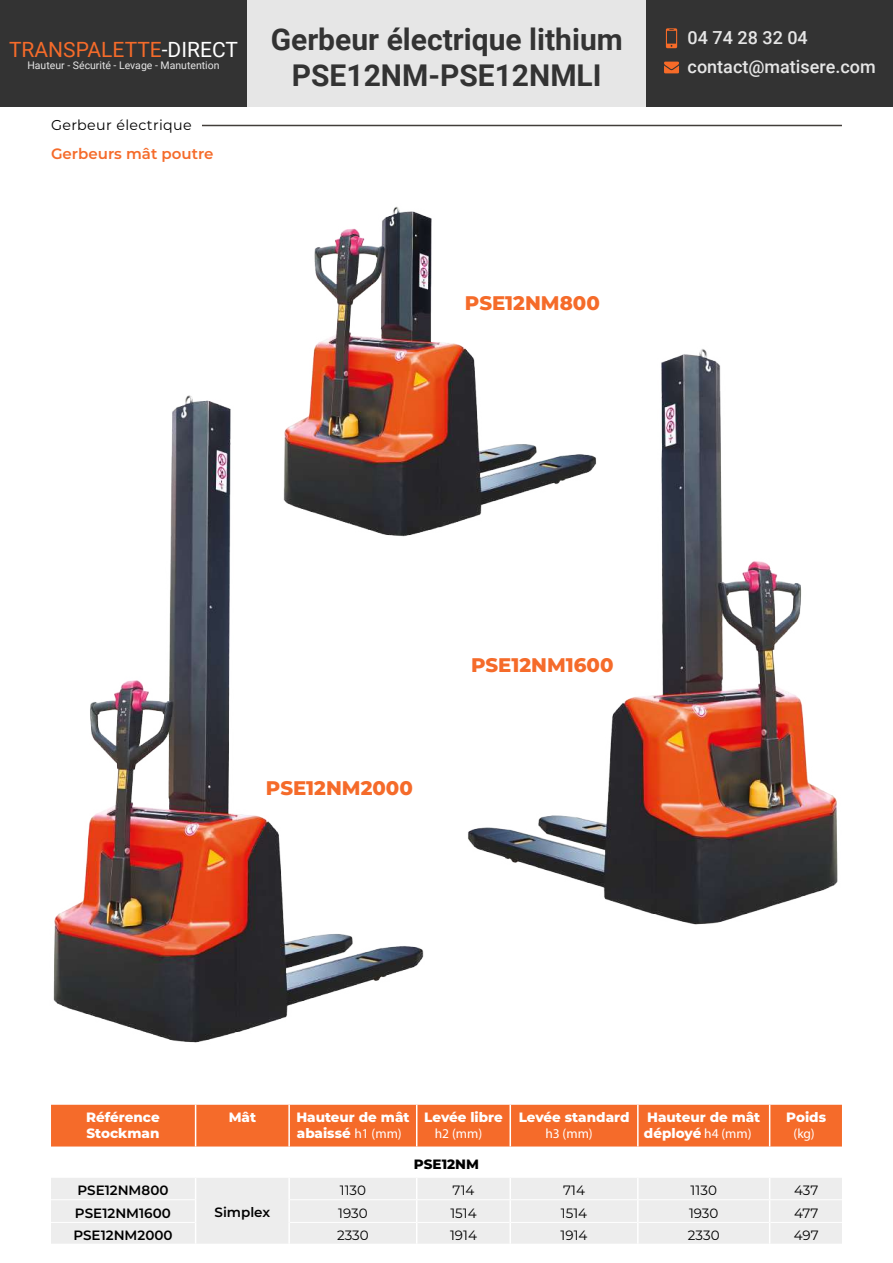
<style>
.page{position:relative;width:893px;height:1263px;background:#fff}
.page>*{position:absolute;margin:0;border:0;box-sizing:border-box;transform-origin:0 0}
.t1{font:700 30px/36px "Roboto";color:#333;text-align:center}
.t2{font:21px "Roboto";color:#f56b2a}
.t3{font:800 19.65px "Montserrat";color:#f56b2a}
.t4{font:500 18px/29.2px "Roboto";color:#e6e6e6}
.t5{font:600 15px "Montserrat";color:#f56b2a}
.t6{font:14.25px "Montserrat";letter-spacing:.025em;color:#000}
.t7{font:800 13.5px/16.2px "Montserrat";color:#fff}
.t8{font:13.5px "Montserrat";color:#000}
.t9{font:600 13.5px "Montserrat";color:#000}
.t10{font:italic 300 13.5px "Montserrat";color:#fff}
.t11{font:800 13.5px "Montserrat";color:#000}
.t12{font:10.5px "Roboto";color:#e6e6e6}
.s1{color:#fff}
.s2{font-weight:300;font-style:italic}
</style>
<div class="page">
<hr style="left:202px;top:125px;width:640px;height:1px;background:#423e3a">
<div style="left:51px;top:1105px;width:791px;height:41px;background:#f56b2a"></div>
<div style="left:51px;top:1178px;width:791px;height:66px;background:#ededed"></div>
<hr style="left:51px;top:1222px;width:144px;height:1px;background:#fff">
<hr style="left:290px;top:1222px;width:126px;height:1px;background:#fff">
<hr style="left:417px;top:1222px;width:92px;height:1px;background:#fff">
<hr style="left:511px;top:1222px;width:126px;height:1px;background:#fff">
<hr style="left:639px;top:1222px;width:130px;height:1px;background:#fff">
<hr style="left:770px;top:1222px;width:72px;height:1px;background:#fff">
<hr style="left:637px;top:1178px;width:2px;height:21px;background:#fff">
<hr style="left:637px;top:1200px;width:2px;height:22px;background:#fff">
<hr style="left:637px;top:1222px;width:2px;height:22px;background:#fff">
<hr style="left:509px;top:1178px;width:2px;height:21px;background:#fff">
<hr style="left:509px;top:1200px;width:2px;height:22px;background:#fff">
<svg style="left:416px;top:1178px;width:1px;height:66px"></svg>
<hr style="left:509px;top:1222px;width:2px;height:22px;background:#fff">
<hr style="left:416px;top:1105px;width:1px;height:41px;background:#fff">
<hr style="left:509px;top:1105px;width:2px;height:41px;background:#fff">
<hr style="left:637px;top:1105px;width:2px;height:41px;background:#fff">
<hr style="left:195px;top:1105px;width:1px;height:41px;background:#fff">
<hr style="left:288px;top:1105px;width:2px;height:41px;background:#fff">
<hr style="left:288px;top:1178px;width:2px;height:22px;background:#fff">
<hr style="left:288px;top:1200px;width:2px;height:22px;background:#fff">
<svg style="left:195px;top:1178px;width:1px;height:66px"></svg>
<hr style="left:288px;top:1222px;width:2px;height:22px;background:#fff">
<hr style="left:769px;top:1105px;width:1px;height:41px;background:#fff">
<svg style="left:769px;top:1178px;width:1px;height:66px"></svg>
<hr style="left:51px;top:1199px;width:144px;height:1px;background:#fff">
<hr style="left:290px;top:1199px;width:127px;height:1px;background:#fff">
<hr style="left:417px;top:1199px;width:93px;height:1px;background:#fff">
<hr style="left:510px;top:1199px;width:128px;height:1px;background:#fff">
<hr style="left:638px;top:1199px;width:132px;height:1px;background:#fff">
<hr style="left:770px;top:1199px;width:72px;height:1px;background:#fff">
<img style="left:53px;top:395px;width:371px;height:648px">
<img style="left:468px;top:349px;width:370px;height:576px">
<img style="left:281px;top:206px;width:321px;height:331px">
<div style="left:247px;top:0;width:399px;height:106px;background:#e6e6e6"></div>
<div style="left:0;top:0;width:247px;height:106px;background:#333"></div>
<div style="left:646px;top:0;width:247px;height:106px;background:#333"></div>
<svg style="left:666px;top:28px;width:11px;height:20px"></svg>
<svg style="left:664px;top:62px;width:15px;height:11px"></svg>
<h2 class="t2" style="left:9px;top:35px;width:230px">TRANSPALETTE<span class="s1">-DIRECT</span></h2>
<p class="t12" style="left:27px;top:58px;width:194px">Hauteur - Sécurité - Levage - Manutention</p>
<p class="t6" style="left:51px;top:115px;width:142px">Gerbeur électrique</p>
<p class="t5" style="left:51px;top:143px;width:164px">Gerbeurs mât poutre</p>
<h1 class="t1" style="left:271px;top:20px;width:354px">Gerbeur électrique lithium<br>PSE12NM-PSE12NMLI</h1>
<h3 class="t3" style="left:465px;top:288px;width:136px">PSE12NM800</h3>
<h3 class="t4" style="left:688px;top:22px;width:190px">04 74 28 32 04 contact@matisere.com</h3>
<h3 class="t3" style="left:266px;top:773px;width:149px">PSE12NM2000</h3>
<h3 class="t3" style="left:471px;top:650px;width:144px">PSE12NM1600</h3>
<p class="t7" style="left:86px;top:1108px;width:75px">Référence<br>Stockman</p>
<p class="t7" style="left:229px;top:1108px;width:29px">Mât</p>
<p class="t7" style="left:296px;top:1108px;width:115px">Hauteur de mât abaissé <span class="s2">h1 (mm)</span></p>
<p class="t7" style="left:424px;top:1108px;width:80px">Levée libre</p>
<p class="t10" style="left:435px;top:1125px;width:49px">h2 (mm)</p>
<p class="t11" style="left:414px;top:1154px;width:67px">PSE12NM</p>
<p class="t7" style="left:519px;top:1108px;width:112px">Levée standard</p>
<p class="t10" style="left:545px;top:1125px;width:49px">h3 (mm)</p>
<p class="t7" style="left:644px;top:1108px;width:118px">Hauteur de mât déployé <span class="s2">h4 (mm)</span></p>
<p class="t7" style="left:786px;top:1108px;width:41px">Poids</p>
<p class="t10" style="left:793px;top:1125px;width:23px">(kg)</p>
<p class="t9" style="left:77px;top:1181px;width:93px">PSE12NM800</p>
<p class="t8" style="left:340px;top:1181px;width:28px">1130</p>
<p class="t8" style="left:453px;top:1181px;width:23px">714</p>
<p class="t8" style="left:563px;top:1181px;width:23px">714</p>
<p class="t8" style="left:691px;top:1181px;width:28px">1130</p>
<p class="t8" style="left:794px;top:1181px;width:26px">437</p>
<p class="t9" style="left:215px;top:1203px;width:57px">Simplex</p>
<p class="t9" style="left:75px;top:1203px;width:97px">PSE12NM1600</p>
<p class="t8" style="left:338px;top:1203px;width:31px">1930</p>
<p class="t8" style="left:450px;top:1203px;width:28px">1514</p>
<p class="t8" style="left:561px;top:1203px;width:28px">1514</p>
<p class="t8" style="left:689px;top:1203px;width:31px">1930</p>
<p class="t8" style="left:794px;top:1203px;width:26px">477</p>
<p class="t9" style="left:73px;top:1225px;width:101px">PSE12NM2000</p>
<p class="t8" style="left:337px;top:1226px;width:33px">2330</p>
<p class="t8" style="left:450px;top:1226px;width:28px">1914</p>
<p class="t8" style="left:561px;top:1226px;width:28px">1914</p>
<p class="t8" style="left:688px;top:1226px;width:33px">2330</p>
<p class="t8" style="left:794px;top:1226px;width:26px">497</p>
</div>
